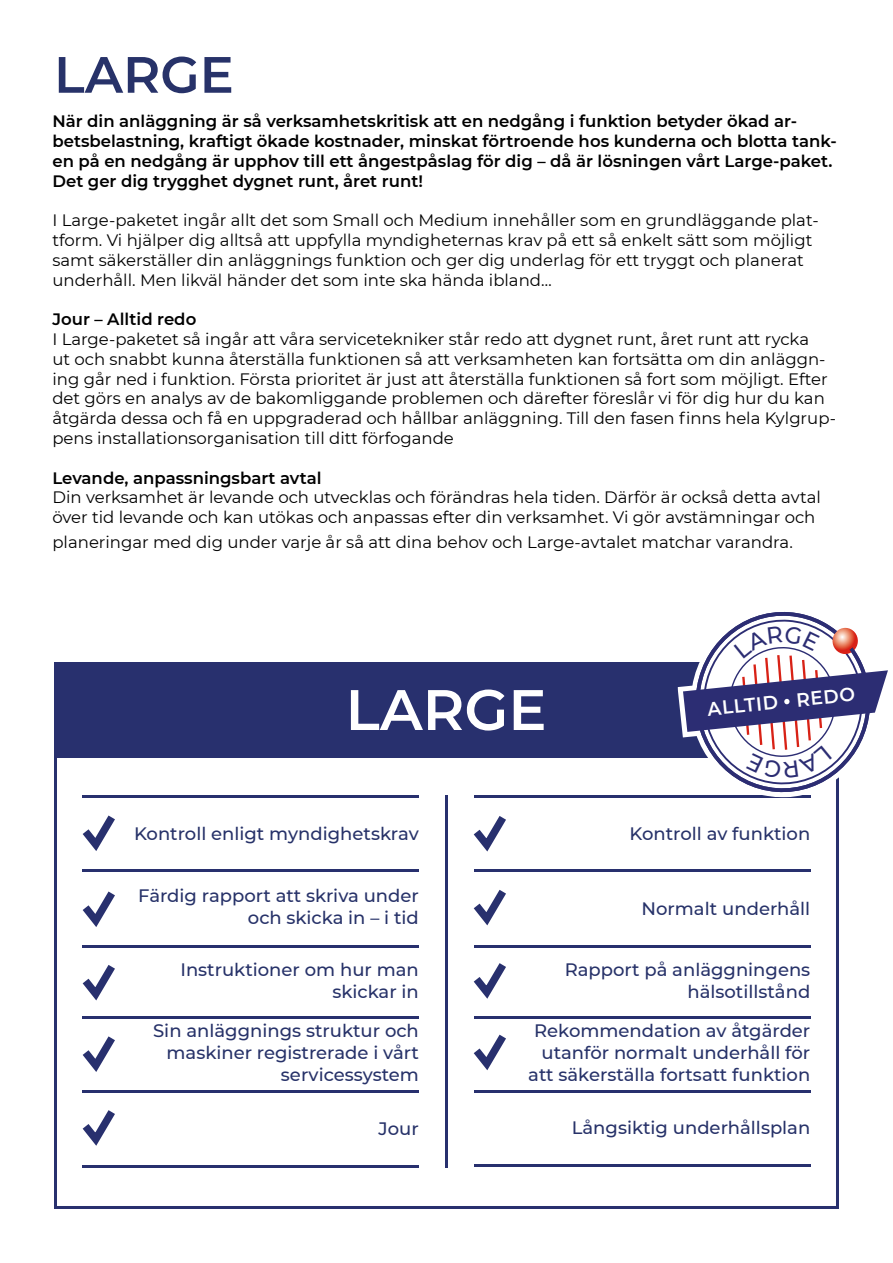
<style>
.page{position:relative;width:893px;height:1263px;background:#fff}
.page>*{position:absolute;margin:0;border:0;box-sizing:border-box;transform-origin:0 0}
.t1{font:600 57px "Montserrat";color:#fff}
.t2{font:600 51px "Montserrat";color:#273269}
.t3{font:600 19.2px "Montserrat";color:#fff}
.t4{font:500 18px/21.6px "Montserrat";color:#273269;text-align:right}
.t5{font:16.5px/19.8px "Montserrat";color:#000}
.t6{font:600 16.5px/19.8px "Montserrat";color:#000}
</style>
<div class="page">
<div style="left:54px;top:661px;width:785px;height:95px;background:#28306e"></div>
<div style="left:54px;top:755px;width:785px;height:454px;border:3px solid #28306e"></div>
<svg style="left:82px;top:815px;width:33px;height:36px"></svg>
<hr style="left:83px;top:795px;width:336px;height:2px;background:#28306e">
<svg style="left:82px;top:891px;width:33px;height:36px"></svg>
<hr style="left:83px;top:1017px;width:336px;height:2px;background:#28306e">
<svg style="left:82px;top:965px;width:33px;height:36px"></svg>
<hr style="left:83px;top:1090px;width:336px;height:3px;background:#28306e">
<svg style="left:82px;top:1036px;width:33px;height:36px"></svg>
<hr style="left:83px;top:869px;width:336px;height:2px;background:#28306e">
<hr style="left:83px;top:945px;width:336px;height:2px;background:#28306e">
<hr style="left:474px;top:795px;width:336px;height:2px;background:#28306e">
<hr style="left:474px;top:1017px;width:336px;height:2px;background:#28306e">
<hr style="left:474px;top:1090px;width:336px;height:3px;background:#28306e">
<hr style="left:474px;top:869px;width:336px;height:2px;background:#28306e">
<hr style="left:474px;top:945px;width:336px;height:2px;background:#28306e">
<hr style="left:445px;top:795px;width:2px;height:372px;background:#28306e">
<hr style="left:83px;top:1165px;width:336px;height:2px;background:#28306e">
<hr style="left:474px;top:1164px;width:336px;height:2px;background:#28306e">
<svg style="left:473px;top:816px;width:33px;height:36px"></svg>
<svg style="left:473px;top:889px;width:33px;height:37px"></svg>
<svg style="left:473px;top:963px;width:33px;height:36px"></svg>
<svg style="left:473px;top:1034px;width:33px;height:37px"></svg>
<svg style="left:82px;top:1110px;width:33px;height:36px"></svg>
<svg style="left:677px;top:611px;width:211px;height:190px"></svg>
<h2 class="t2" style="left:54px;top:38px;width:181px">LARGE</h2>
<p class="t6" style="left:52px;top:111px;width:786px">När din anläggning är så verksamhetskritisk att en nedgång i funktion betyder ökad ar&shy;betsbelastning, kraftigt ökade kostnader, minskat förtroende hos kunderna och blotta tank&shy;en på en nedgång är upphov till ett ångestpåslag för dig – då är lösningen vårt Large-paket.<br>Det ger dig trygghet dygnet runt, året runt!</p>
<p class="t5" style="left:52px;top:210px;width:768px">I Large-paketet ingår allt det som Small och Medium innehåller som en grundläggande plat&shy;tform. Vi hjälper dig alltså att uppfylla myndigheternas krav på ett så enkelt sätt som möjligt samt säkerställer din anläggnings funktion och ger dig underlag för ett tryggt och planerat underhåll. Men likväl händer det som inte ska hända ibland…</p>
<p class="t6" style="left:52px;top:309px;width:145px">Jour – Alltid redo</p>
<p class="t5" style="left:52px;top:329px;width:785px">I Large-paketet så ingår att våra servicetekniker står redo att dygnet runt, året runt att rycka<br>ut och snabbt kunna återställa funktionen så att verksamheten kan fortsätta om din anläggn&shy;ing går ned i funktion. Första prioritet är just att återställa funktionen så fort som möjligt. Efter det görs en analys av de bakomliggande problemen och därefter föreslår vi för dig hur du kan åtgärda dessa och få en uppgraderad och hållbar anläggning. Till den fasen finns hela Kylgrup&shy;pens installationsorganisation till ditt förfogande</p>
<p class="t6" style="left:52px;top:467px;width:271px">Levande, anpassningsbart avtal</p>
<p class="t5" style="left:52px;top:487px;width:770px">Din verksamhet är levande och utvecklas och förändras hela tiden. Därför är också detta avtal över tid levande och kan utökas och anpassas efter din verksamhet. Vi gör avstämningar och</p>
<p class="t5" style="left:52px;top:532px;width:742px">planeringar med dig under varje år så att dina behov och Large-avtalet matchar varandra.</p>
<h1 class="t1" style="left:346px;top:669px;width:202px">LARGE</h1>
<p class="t4" style="left:134px;top:822px;width:286px">Kontroll enligt myndighetskrav</p>
<p class="t3" style="left:706px;top:695px;width:150px;rotate:-6deg">ALLTID REDO</p>
<p class="t4" style="left:630px;top:822px;width:182px">Kontroll av funktion</p>
<p class="t4" style="left:138px;top:884px;width:282px">Färdig rapport att skriva under och skicka in – i tid</p>
<p class="t4" style="left:180px;top:958px;width:240px">Instruktioner om hur man skickar in</p>
<p class="t4" style="left:153px;top:1019px;width:267px">Sin anläggnings struktur och maskiner registrerade i vårt servicessystem</p>
<p class="t4" style="left:642px;top:897px;width:170px">Normalt underhåll</p>
<p class="t4" style="left:565px;top:958px;width:247px">Rapport på anläggningens hälsotillstånd</p>
<p class="t4" style="left:528px;top:1019px;width:284px">Rekommendation av åtgärder utanför normalt underhåll för att säkerställa fortsatt funktion</p>
<p class="t4" style="left:379px;top:1117px;width:42px">Jour</p>
<p class="t4" style="left:572px;top:1116px;width:240px">Långsiktig underhållsplan</p>
</div>
